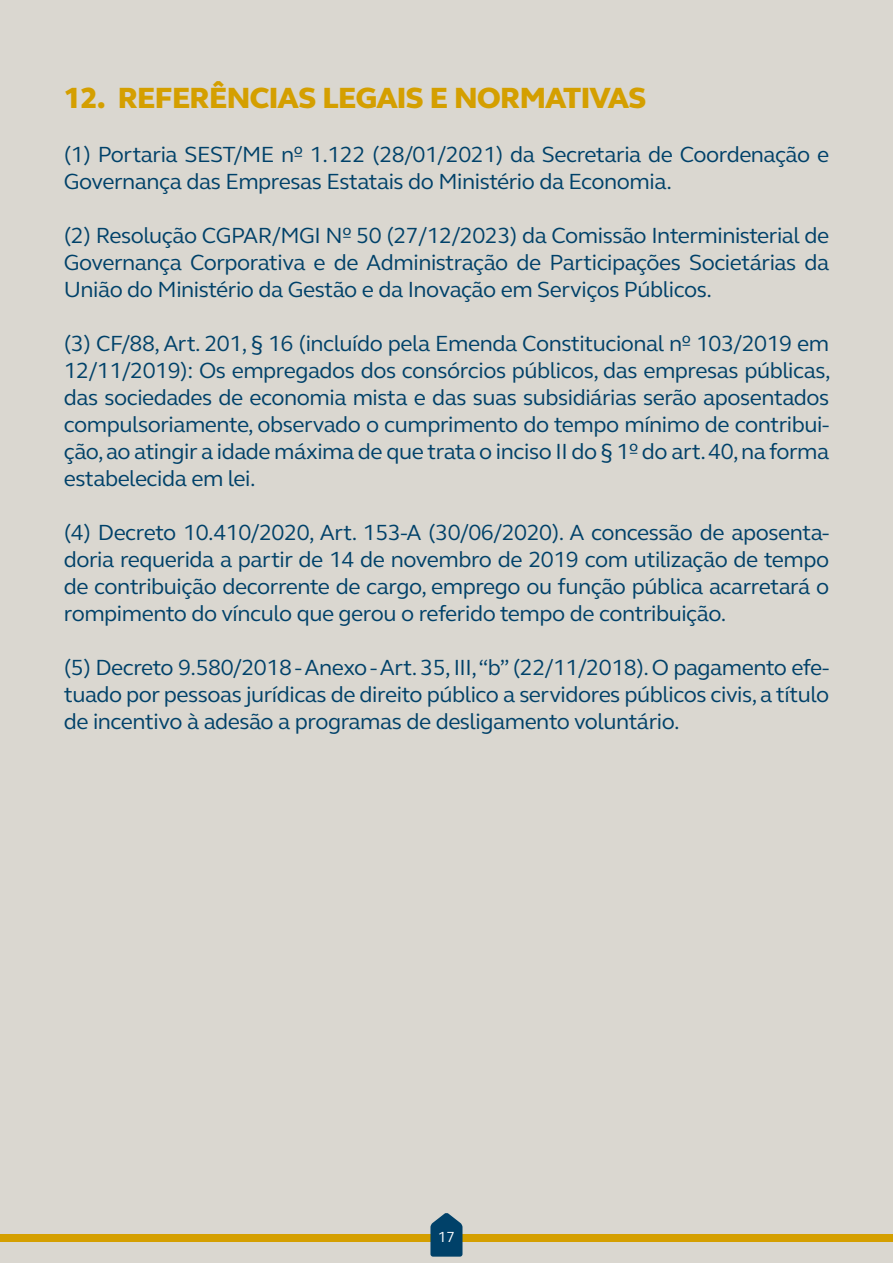
<style>
.page{position:relative;width:893px;height:1263px;background:#fff}
.page>*{position:absolute;margin:0;border:0;box-sizing:border-box;transform-origin:0 0}
.t1{font:800 30px "FS Elliot";letter-spacing:-.02em;color:#d49f00}
.t2{font:22.5px/27px "FS Elliot";letter-spacing:-.02em;color:#004169;text-align:justify}
.t3{font:15px "FS Elliot";color:#fff}
</style>
<div class="page">
<div style="left:1px;top:0;width:892px;height:1263px;background:#dad7d0"></div>
<div style="left:1px;top:1234px;width:892px;height:8px;background:#d49f00"></div>
<svg style="left:430px;top:1213px;width:32px;height:43px"></svg>
<h1 class="t1" style="left:64px;top:77px;width:584px">12. REFERÊNCIAS LEGAIS E NORMATIVAS</h1>
<p class="t2" style="left:64px;top:140px;width:767px">(1) Portaria SEST/ME nº 1.122 (28/01/2021) da Secretaria de Coordenação e<br>Governança das Empresas Estatais do Ministério da Economia.</p>
<p class="t2" style="left:64px;top:221px;width:767px">(2) Resolução CGPAR/MGI Nº 50 (27/12/2023) da Comissão Interministerial de Governança Corporativa e de Administração de Participações Societárias da União do Ministério da Gestão e da Inovação em Serviços Públicos.</p>
<p class="t2" style="left:64px;top:329px;width:768px">(3) CF/88, Art. 201, § 16 (incluído pela Emenda Constitucional nº 103/2019 em 12/11/2019): Os empregados dos consórcios públicos, das empresas públicas, das sociedades de economia mista e das suas subsidiárias serão aposentados compulsoriamente, observado o cumprimento do tempo mínimo de contribui&shy;ção, ao atingir a idade máxima de que trata o inciso II do § 1º do art. 40, na forma estabelecida em lei.</p>
<p class="t2" style="left:64px;top:518px;width:767px">(4) Decreto 10.410/2020, Art. 153-A (30/06/2020). A concessão de aposenta&shy;doria requerida a partir de 14 de novembro de 2019 com utilização de tempo de contribuição decorrente de cargo, emprego ou função pública acarretará o rompimento do vínculo que gerou o referido tempo de contribuição.</p>
<p class="t2" style="left:64px;top:653px;width:767px">(5) Decreto 9.580/2018 - Anexo - Art. 35, III, “b” (22/11/2018). O pagamento efe&shy;tuado por pessoas jurídicas de direito público a servidores públicos civis, a título de incentivo à adesão a programas de desligamento voluntário.</p>
<p class="t3" style="left:438px;top:1227px;width:19px">17</p>
</div>
